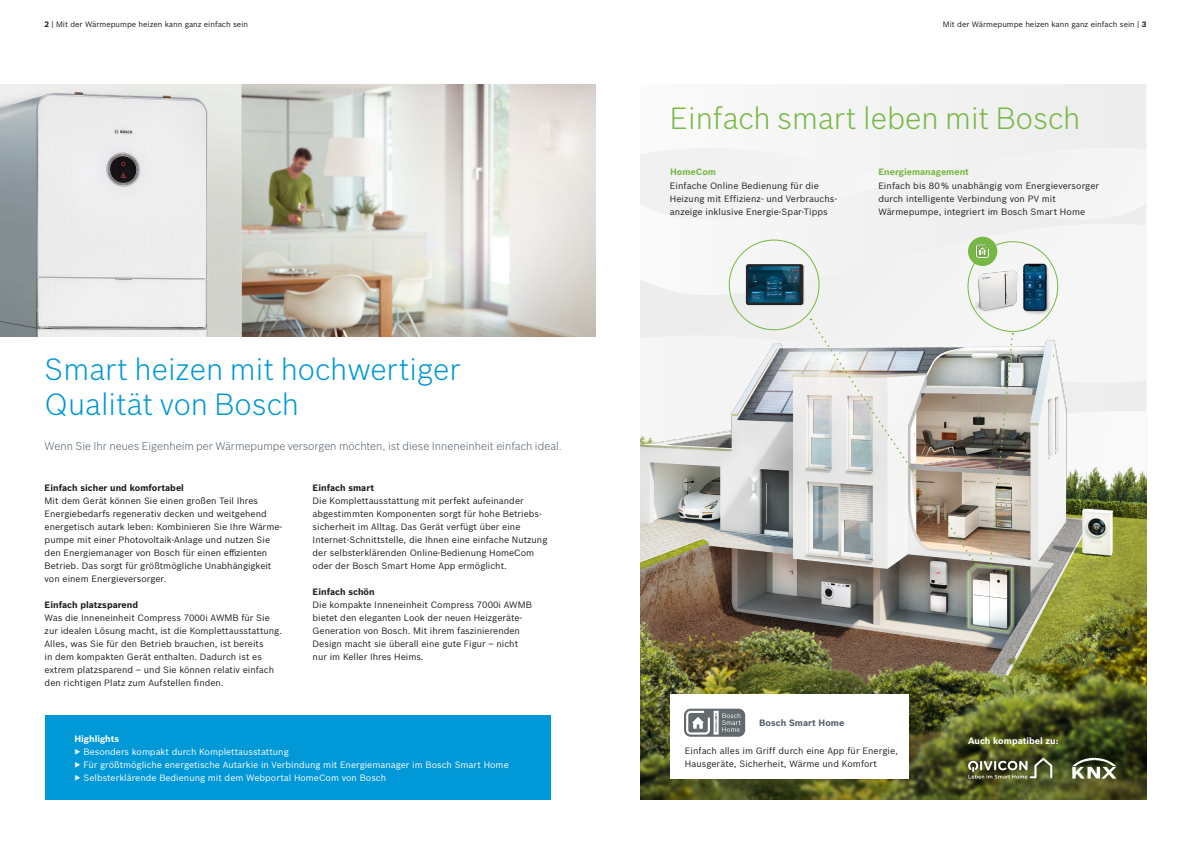
<style>
.page{position:relative;width:1191px;height:842px;background:#fff}
.page>*{position:absolute;margin:0;border:0;box-sizing:border-box;transform-origin:0 0}
.t1{font:300 30px/34.5px "Bosch Sans";color:#0098d7}
.t2{font:300 30px "Bosch Sans";color:#76b843}
.t3{font:300 11px "Bosch Sans";color:#525f6b}
.t4{font:9px/13px "Bosch Sans";color:#1d1d1b}
.t5{font:9px/13px "Bosch Sans";color:#fff}
.t6{font:700 9px "Bosch Sans";color:#1d1d1b}
.t7{font:700 9px "Bosch Sans";color:#fff}
.t8{font:700 9px "Bosch Sans";color:#76b843}
.t9{font:700 9px "Bosch Sans";color:#525f6b}
.t10{font:7.7px "Bosch Sans";color:#1d1d1b}
.s1{font-weight:700}
</style>
<div class="page">
<svg style="left:784px;top:221px;width:362px;height:3px"></svg>
<div style="left:784px;top:224px;width:362px;height:8px;background:#f2f1f1"></div>
<div style="left:847px;top:84px;width:299px;height:64px;background:#f0f0f0"></div>
<div style="left:640px;top:148px;width:506px;height:73px;background:#f3f3f3"></div>
<img style="left:0;top:84px;width:595px;height:253px">
<img style="left:640px;top:232px;width:506px;height:525px">
<img style="left:746px;top:264px;width:58px;height:42px">
<img style="left:954px;top:594px;width:72px;height:41px">
<img style="left:640px;top:318px;width:506px;height:276px">
<img style="left:970px;top:268px;width:50px;height:50px">
<img style="left:977px;top:271px;width:38px;height:39px">
<div style="left:968px;top:237px;width:29px;height:29px;background:#76b843;border-radius:50%"></div>
<img style="left:971px;top:244px;width:22px;height:22px">
<img style="left:1015px;top:261px;width:38px;height:56px">
<svg style="left:640px;top:757px;width:506px;height:43px"></svg>
<div style="left:670px;top:695px;width:238px;height:84px;background:#fff"></div>
<div style="left:684px;top:709px;width:61px;height:28px;background:#636a6e;border-radius:7px"></div>
<svg style="left:686px;top:711px;width:55px;height:24px"></svg>
<div style="left:45px;top:716px;width:506px;height:84px;background:#0098d7"></div>
<p class="t10" style="left:45px;top:18px;width:205px"><span class="s1">2</span> | Mit der Wärmepumpe heizen kann ganz einfach sein</p>
<p class="t10" style="left:943px;top:18px;width:205px">Mit der Wärmepumpe heizen kann ganz einfach sein | <span class="s1">3</span></p>
<h1 class="t2" style="left:670px;top:97px;width:412px">Einfach smart leben mit Bosch</h1>
<h1 class="t1" style="left:45px;top:350px;width:417px">Smart heizen mit hochwertiger<br>Qualität von Bosch</h1>
<p class="t3" style="left:45px;top:439px;width:519px">Wenn Sie Ihr neues Eigenheim per Wärmepumpe versorgen möchten, ist diese Inneneinheit einfach ideal.</p>
<p class="t6" style="left:45px;top:480px;width:141px">Einfach sicher und komfortabel</p>
<p class="t4" style="left:45px;top:493px;width:239px">Mit dem Gerät können Sie einen großen Teil Ihres Energiebedarfs regenerativ decken und weitgehend energetisch autark leben: Kombinieren Sie Ihre Wärme&shy;pumpe mit einer Photovoltaik-Anlage und nutzen Sie den Energiemanager von Bosch für einen effizienten Betrieb. Das sorgt für größtmögliche Unabhängigkeit von einem Energieversorger.</p>
<p class="t6" style="left:45px;top:597px;width:95px">Einfach platzsparend</p>
<p class="t4" style="left:45px;top:610px;width:239px">Was die Inneneinheit Compress 7000i AWMB für Sie zur idealen Lösung macht, ist die Komplettausstattung.<br>Alles, was Sie für den Betrieb brauchen, ist bereits<br>in dem kompakten Gerät enthalten. Dadurch ist es extrem platzsparend – und Sie können relativ einfach den richtigen Platz zum Aufstellen finden.</p>
<p class="t6" style="left:313px;top:480px;width:63px">Einfach smart</p>
<p class="t4" style="left:313px;top:493px;width:236px">Die Komplettausstattung mit perfekt aufeinander abgestimmten Komponenten sorgt für hohe Betriebs&shy;sicherheit im Alltag. Das Gerät verfügt über eine Internet-Schnittstelle, die Ihnen eine einfache Nutzung der selbsterklärenden Online-Bedienung HomeCom oder der Bosch Smart Home App ermöglicht.</p>
<p class="t6" style="left:313px;top:584px;width:64px">Einfach schön</p>
<p class="t4" style="left:313px;top:597px;width:221px">Die kompakte Inneneinheit Compress 7000i AWMB bietet den eleganten Look der neuen Heizgeräte-Generation von Bosch. Mit ihrem faszinierenden Design macht sie überall eine gute Figur – nicht nur im Keller Ihres Heims.</p>
<p class="t7" style="left:74px;top:732px;width:46px">Highlights</p>
<p class="t5" style="left:74px;top:744px;width:436px">▶ Besonders kompakt durch Komplettausstattung<br>▶ Für größtmögliche energetische Autarkie in Verbindung mit Energiemanager im Bosch Smart Home ▶ Selbsterklärende Bedienung mit dem Webportal HomeCom von Bosch</p>
<p class="t8" style="left:670px;top:165px;width:48px">HomeCom</p>
<p class="t4" style="left:670px;top:179px;width:168px">Einfache Online Bedienung für die<br>Heizung mit Effizienz- und Verbrauchs&shy;anzeige inklusive Energie-Spar-Tipps</p>
<p class="t8" style="left:878px;top:165px;width:92px">Energiemanagement</p>
<p class="t4" style="left:878px;top:179px;width:222px">Einfach bis 80 % unabhängig vom Energieversorger durch intelligente Verbindung von PV mit<br>Wärmepumpe, integriert im Bosch Smart Home</p>
<p class="t9" style="left:759px;top:716px;width:87px">Bosch Smart Home</p>
<p class="t4" style="left:685px;top:743px;width:215px">Einfach alles im Griff durch eine App für Energie,<br>Hausgeräte, Sicherheit, Wärme und Komfort</p>
<p class="t7" style="left:968px;top:733px;width:92px">Auch kompatibel zu:</p>
</div>
